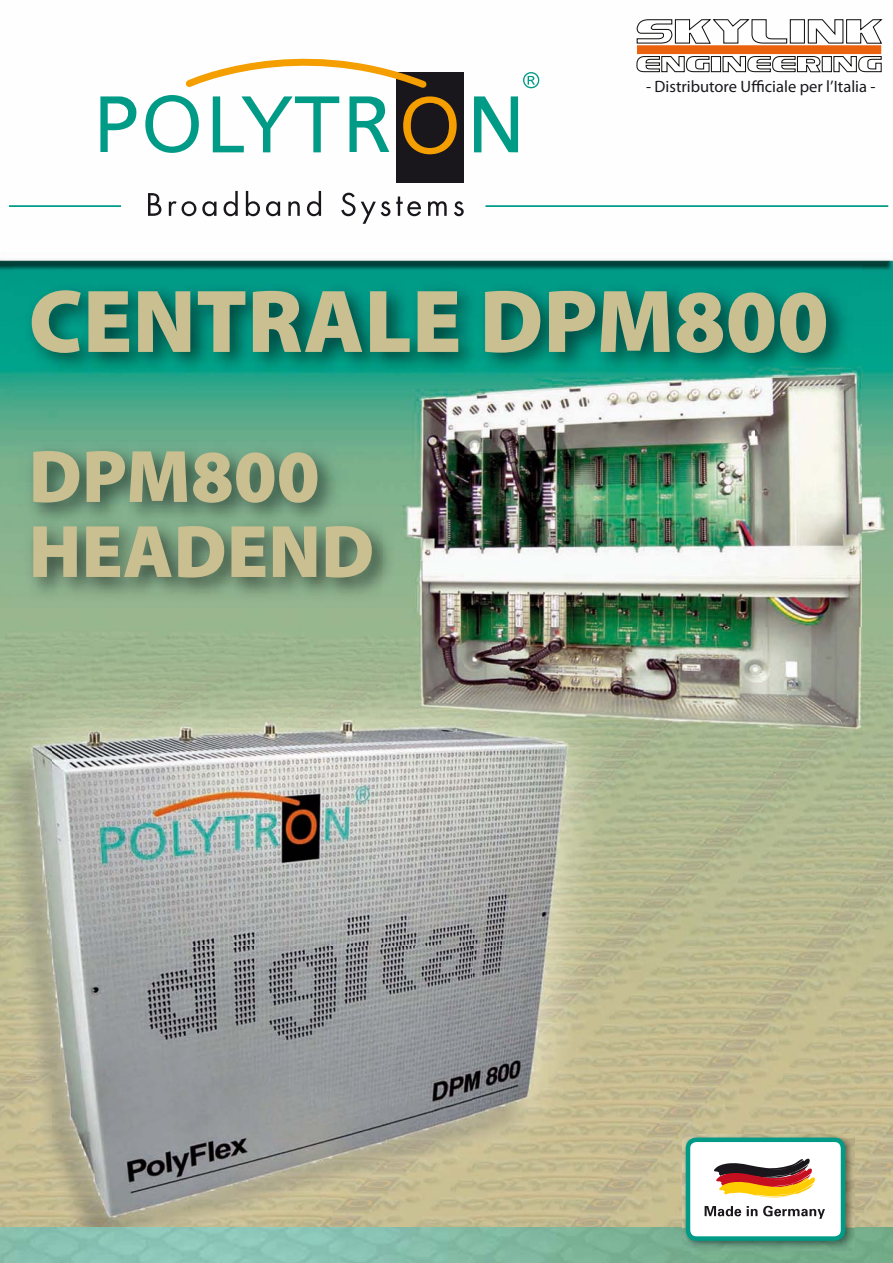
<style>
.page{position:relative;width:893px;height:1263px;background:#fff}
.page>*{position:absolute;margin:0;border:0;box-sizing:border-box;transform-origin:0 0}
.t1{font:900 90px "Myriad Pro";color:#c9bf90}
.t2{font:900 75px/75px "Myriad Pro";color:#c9bf90}
.t3{font:16.5px "Myriad Pro";color:#1a171c}
</style>
<div class="page">
<img style="left:0;top:19px;width:893px;height:244px">
<img style="left:0;top:263px;width:52px;height:964px">
<img style="left:841px;top:263px;width:52px;height:964px">
<img style="left:52px;top:627px;width:735px;height:600px">
<img style="left:787px;top:627px;width:54px;height:507px">
<svg style="left:100px;top:96px;width:38px;height:56px"></svg>
<div style="left:396px;top:72px;width:68px;height:110px;background:#1a171c"></div>
<svg style="left:474px;top:96px;width:44px;height:56px"></svg>
<svg style="left:523px;top:72px;width:16px;height:16px"></svg>
<svg style="left:145px;top:35px;width:312px;height:119px"></svg>
<svg style="left:148px;top:193px;width:13px;height:23px"></svg>
<svg style="left:169px;top:201px;width:27px;height:15px"></svg>
<svg style="left:202px;top:201px;width:14px;height:15px"></svg>
<svg style="left:224px;top:191px;width:14px;height:25px"></svg>
<svg style="left:246px;top:191px;width:14px;height:25px"></svg>
<svg style="left:266px;top:201px;width:14px;height:15px"></svg>
<svg style="left:288px;top:201px;width:12px;height:15px"></svg>
<svg style="left:307px;top:191px;width:14px;height:25px"></svg>
<svg style="left:341px;top:193px;width:49px;height:31px"></svg>
<svg style="left:396px;top:197px;width:25px;height:19px"></svg>
<svg style="left:428px;top:201px;width:19px;height:15px"></svg>
<svg style="left:454px;top:201px;width:10px;height:15px"></svg>
<hr style="left:485px;top:205px;width:403px;height:2px;background:#009b87">
<hr style="left:9px;top:205px;width:112px;height:2px;background:#009b87">
<img style="left:682px;top:1134px;width:173px;height:116px">
<div style="left:688px;top:1140px;width:155px;height:98px;background:#fff;border-radius:9px"></div>
<svg style="left:705px;top:1206px;width:36px;height:10px"></svg>
<svg style="left:747px;top:1206px;width:10px;height:10px"></svg>
<svg style="left:763px;top:1206px;width:62px;height:13px"></svg>
<svg style="left:714px;top:1158px;width:101px;height:40px"></svg>
<div style="left:686px;top:1137px;width:159px;height:104px;border:4px solid #009b87;border-radius:9px"></div>
<svg style="left:636px;top:19px;width:152px;height:26px"></svg>
<div style="left:790px;top:20px;width:14px;height:23px;background:#fff"></div>
<div style="left:790px;top:19px;width:15px;height:25px;border:1px solid #121211"></div>
<svg style="left:807px;top:19px;width:77px;height:26px"></svg>
<svg style="left:636px;top:56px;width:74px;height:17px"></svg>
<div style="left:711px;top:57px;width:9px;height:15px;background:#fff"></div>
<div style="left:711px;top:56px;width:10px;height:16px;border:1px solid #121211"></div>
<svg style="left:722px;top:56px;width:100px;height:17px"></svg>
<div style="left:822px;top:57px;width:9px;height:15px;background:#fff"></div>
<div style="left:822px;top:56px;width:10px;height:16px;border:1px solid #121211"></div>
<svg style="left:833px;top:56px;width:49px;height:17px"></svg>
<div style="left:637px;top:45px;width:244px;height:9px;background:#ea610e"></div>
<img style="left:14px;top:262px;width:847px;height:365px">
<p class="t3" style="left:646px;top:77px;width:231px">- Distributore Ufficiale per l’Italia -</p>
<h1 class="t1" style="left:29px;top:268px;width:802px">CENTRALE DPM800</h1>
<h2 class="t2" style="left:29px;top:439px;width:347px">DPM800<br>HEADEND</h2>
</div>
